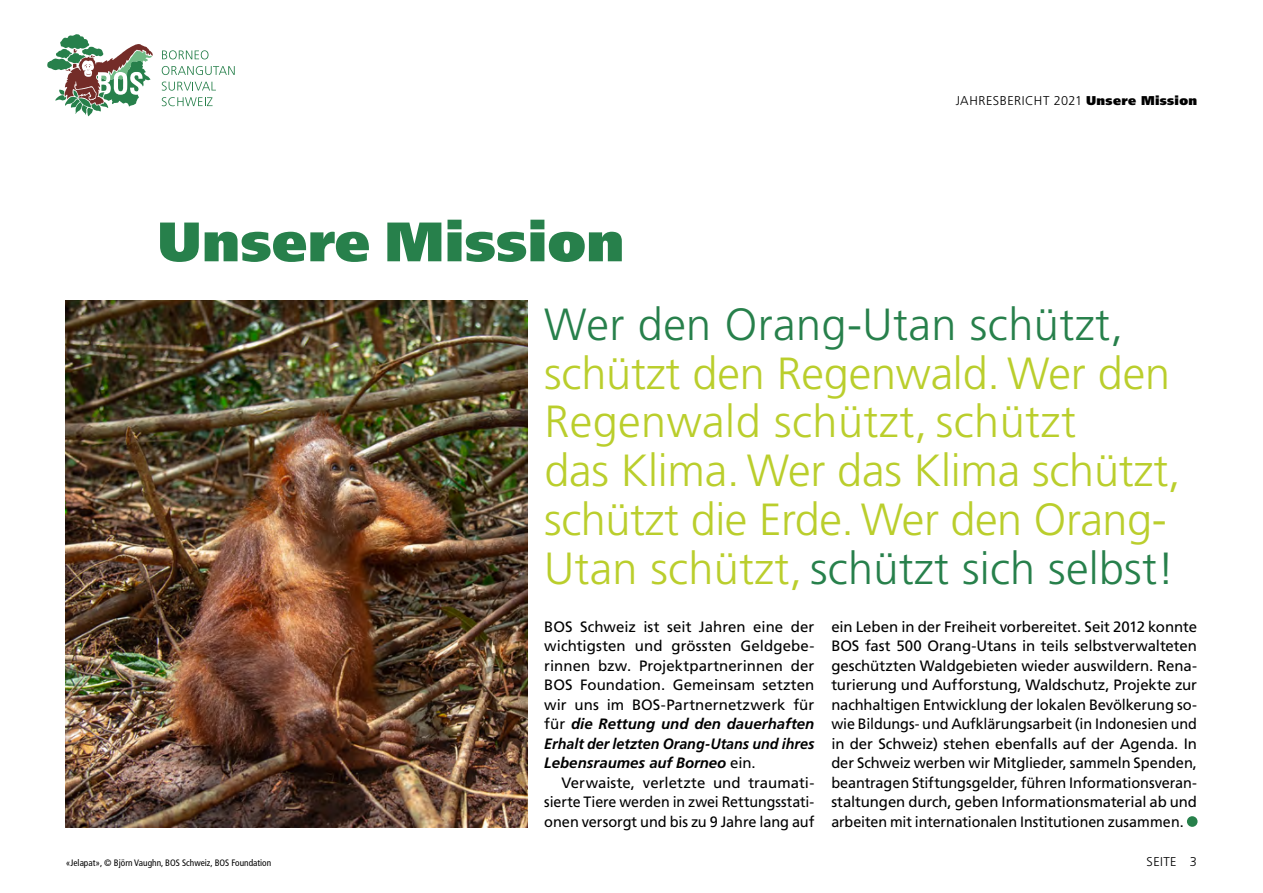
<style>
.page{position:relative;width:1263px;height:893px;background:#fff}
.page>*{position:absolute;margin:0;border:0;box-sizing:border-box;transform-origin:0 0}
.t1{font:900 55.5px "Frutiger LT Pro";color:#27804b}
.t2{font:300 45px/48.8px "Frutiger LT Pro";letter-spacing:-.005em;color:#bace2c}
.t3{font:300 45px "Frutiger LT Pro";letter-spacing:.01em;color:#27804b}
.t4{font:15px/19.5px "Frutiger LT Pro";letter-spacing:-.005em;color:#000;text-align:justify}
.t5{font:300 12.75px "Frutiger LT Pro";letter-spacing:.03em;color:#000}
.t6{font:condensed 9.3px "Frutiger LT Pro";color:#000}
.s1{font-weight:900}
.s2{color:#27804b}
.s3{font-weight:700;font-style:italic}
</style>
<div class="page">
<svg style="left:162px;top:50px;width:47px;height:9px"></svg>
<svg style="left:162px;top:66px;width:73px;height:9px"></svg>
<svg style="left:162px;top:82px;width:54px;height:9px"></svg>
<svg style="left:162px;top:97px;width:51px;height:9px"></svg>
<svg style="left:47px;top:34px;width:106px;height:82px"></svg>
<div style="left:1187px;top:816px;width:10px;height:11px;background:#27804b;border-radius:50%"></div>
<img style="left:66px;top:301px;width:461px;height:526px">
<h1 class="t1" style="left:157px;top:208px;width:468px">Unsere Mission</h1>
<p class="t5" style="left:956px;top:93px;width:243px">jahresbericht 2021 <span class="s1">Unsere Mission</span></p>
<h2 class="t3" style="left:544px;top:298px;width:580px">Wer den Orang-Utan schützt,</h2>
<h2 class="t2" style="left:544px;top:349px;width:638px">schützt den Regenwald. Wer den<br>Regenwald schützt, schützt<br>das Klima. Wer das Klima schützt, schützt die Erde. Wer den Orang-<br>Utan schützt, <span class="s2">schützt sich selbst!</span></h2>
<p class="t4" style="left:544px;top:617px;width:272px">BOS Schweiz ist seit Jahren eine der wichtigsten und grössten Geldgebe&shy;rinnen bzw. Projektpartnerinnen der BOS Foundation. Gemeinsam setzten wir uns im BOS-Partnernetzwerk für für <span class="s3">die Rettung und den dauerhaften Erhalt der letzten Orang-Utans und ihres Lebensraumes auf Borneo</span> ein.</p>
<p class="t4" style="left:544px;top:773px;width:272px;text-indent:17px">Verwaiste, verletzte und traumati&shy;sierte Tiere werden in zwei Rettungsstati&shy;onen versorgt und bis zu 9 Jahre lang auf</p>
<p class="t4" style="left:831px;top:617px;width:367px">ein Leben in der Freiheit vorbereitet. Seit 2012 konnte BOS fast 500 Orang-Utans in teils selbstverwalteten geschützten Waldgebieten wieder auswildern. Rena&shy;turierung und Aufforstung, Waldschutz, Projekte zur nachhaltigen Entwicklung der lokalen Bevölkerung so&shy;wie Bildungs- und Aufklärungsarbeit (in Indonesien und in der Schweiz) stehen ebenfalls auf der Agenda. In der Schweiz werben wir Mitglieder, sammeln Spenden, beantragen Stiftungsgelder, führen Informationsveran&shy;staltungen durch, geben Informationsmaterial ab und arbeiten mit internationalen Institutionen zusammen.</p>
<p class="t6" style="left:66px;top:857px;width:207px">«Jelapat», © Björn Vaughn, BOS Schweiz, BOS Foundation</p>
<p class="t5" style="left:1146px;top:854px;width:52px">seite 3</p>
</div>
